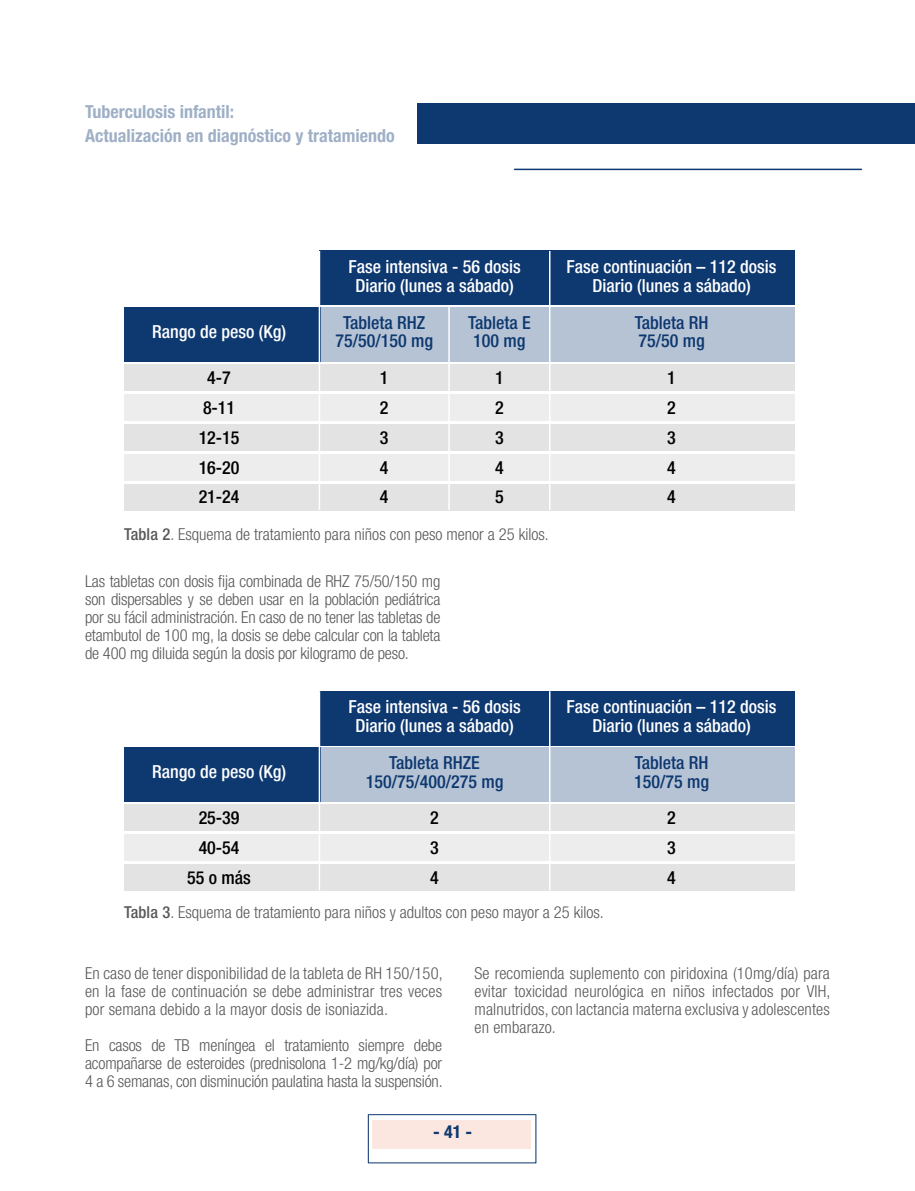
<style>
.page{position:relative;width:915px;height:1191px;background:#fff}
.page>*{position:absolute;margin:0;border:0;box-sizing:border-box;transform-origin:0 0}
.t1{font:500 condensed 18px/18.6px "Helvetica Neue LT Std";color:#fff;text-align:center}
.t2{font:500 condensed 18px/18.6px "Helvetica Neue LT Std";color:#0d3870}
.t3{font:700 condensed 18px/24px "Helvetica Neue";color:#3d608d}
.t4{font:500 condensed 18px "Helvetica Neue LT Std";color:#000}
.t5{font:700 condensed 18px "Helvetica Neue";color:#0d3870}
.t6{font:300 condensed 16.5px/18px "Helvetica Neue LT Com";color:#58595b;text-align:justify}
.s1{font-family:"Helvetica Neue";font-weight:500}
</style>
<div class="page">
<svg style="left:367px;top:1114px;width:169px;height:49px"></svg>
<div style="left:372px;top:1119px;width:159px;height:29px;background:#fbe7e0"></div>
<div style="left:417px;top:103px;width:497px;height:41px;background:#0d3870"></div>
<hr style="left:514px;top:169px;width:347px;height:1px;background:#0d3870">
<div style="left:318px;top:251px;width:476px;height:54px;background:#0d3870"></div>
<div style="left:318px;top:691px;width:476px;height:54px;background:#0d3870"></div>
<div style="left:124px;top:307px;width:196px;height:54px;background:#0d3870"></div>
<div style="left:124px;top:747px;width:196px;height:54px;background:#0d3870"></div>
<div style="left:320px;top:307px;width:474px;height:54px;background:#b6c3d4"></div>
<div style="left:320px;top:747px;width:474px;height:54px;background:#b6c3d4"></div>
<div style="left:124px;top:364px;width:670px;height:26px;background:#e3e3e3"></div>
<div style="left:124px;top:804px;width:670px;height:26px;background:#e3e3e3"></div>
<div style="left:124px;top:424px;width:670px;height:26px;background:#e3e3e3"></div>
<div style="left:124px;top:864px;width:670px;height:26px;background:#e3e3e3"></div>
<div style="left:124px;top:394px;width:670px;height:26px;background:#ededed"></div>
<div style="left:124px;top:834px;width:670px;height:26px;background:#ededed"></div>
<div style="left:124px;top:454px;width:670px;height:26px;background:#ededed"></div>
<div style="left:124px;top:484px;width:670px;height:26px;background:#e3e3e3"></div>
<hr style="left:549px;top:251px;width:1px;height:259px;background:#fff">
<hr style="left:549px;top:691px;width:1px;height:199px;background:#fff">
<hr style="left:318px;top:251px;width:2px;height:259px;background:#fff">
<hr style="left:318px;top:691px;width:2px;height:199px;background:#fff">
<hr style="left:448px;top:307px;width:1px;height:203px;background:#fff">
<p class="t3" style="left:85px;top:100px;width:311px">Tuberculosis infantil:<br>Actualización en diagnóstico y tratamiendo</p>
<p class="t1" style="left:348px;top:257px;width:173px">Fase intensiva - 56 dosis<br>Diario (lunes a sábado)</p>
<p class="t1" style="left:566px;top:257px;width:211px">Fase continuación – 112 dosis<br>Diario (lunes a sábado)</p>
<p class="t1" style="left:152px;top:322px;width:135px">Rango de peso (Kg)</p>
<p class="t2" style="left:335px;top:313px;width:99px;text-align:center">Tableta RHZ<br>75/50/150 mg</p>
<p class="t2" style="left:468px;top:313px;width:64px">Tableta E<br>100 mg</p>
<p class="t2" style="left:634px;top:313px;width:75px">Tableta RH<br>75/50 mg</p>
<p class="t4" style="left:207px;top:367px;width:25px">4-7</p>
<p class="t4" style="left:380px;top:367px;width:10px">1</p>
<p class="t4" style="left:495px;top:367px;width:10px">1</p>
<p class="t4" style="left:667px;top:367px;width:10px">1</p>
<p class="t4" style="left:203px;top:397px;width:34px">8-11</p>
<p class="t4" style="left:380px;top:397px;width:10px">2</p>
<p class="t4" style="left:495px;top:397px;width:10px">2</p>
<p class="t4" style="left:667px;top:397px;width:10px">2</p>
<p class="t4" style="left:198px;top:426px;width:42px">12-15</p>
<p class="t4" style="left:380px;top:426px;width:10px">3</p>
<p class="t4" style="left:495px;top:426px;width:10px">3</p>
<p class="t4" style="left:667px;top:426px;width:10px">3</p>
<p class="t4" style="left:198px;top:456px;width:42px">16-20</p>
<p class="t4" style="left:380px;top:456px;width:10px">4</p>
<p class="t4" style="left:495px;top:456px;width:10px">4</p>
<p class="t4" style="left:667px;top:456px;width:10px">4</p>
<p class="t4" style="left:198px;top:486px;width:42px">21-24</p>
<p class="t4" style="left:380px;top:486px;width:10px">4</p>
<p class="t4" style="left:495px;top:486px;width:10px">5</p>
<p class="t4" style="left:667px;top:486px;width:10px">4</p>
<p class="t6" style="left:124px;top:524px;width:426px"><span class="s1">Tabla 2</span>. Esquema de tratamiento para niños con peso menor a 25 kilos.</p>
<p class="t6" style="left:85px;top:572px;width:357px">Las tabletas con dosis fija combinada de RHZ 75/50/150 mg son dispersables y se deben usar en la población pediátrica por su fácil administración. En caso de no tener las tabletas de etambutol de 100 mg, la dosis se debe calcular con la tableta de 400 mg diluida según la dosis por kilogramo de peso.</p>
<p class="t1" style="left:348px;top:697px;width:173px">Fase intensiva - 56 dosis<br>Diario (lunes a sábado)</p>
<p class="t1" style="left:566px;top:697px;width:211px">Fase continuación – 112 dosis<br>Diario (lunes a sábado)</p>
<p class="t1" style="left:152px;top:762px;width:135px">Rango de peso (Kg)</p>
<p class="t2" style="left:366px;top:753px;width:139px;text-align:center">Tableta RHZE<br>150/75/400/275 mg</p>
<p class="t2" style="left:634px;top:753px;width:76px">Tableta RH<br>150/75 mg</p>
<p class="t4" style="left:198px;top:807px;width:42px">25-39</p>
<p class="t4" style="left:430px;top:807px;width:10px">2</p>
<p class="t4" style="left:667px;top:807px;width:10px">2</p>
<p class="t4" style="left:198px;top:837px;width:42px">40-54</p>
<p class="t4" style="left:430px;top:837px;width:10px">3</p>
<p class="t4" style="left:667px;top:837px;width:10px">3</p>
<p class="t4" style="left:187px;top:866px;width:65px">55 o más</p>
<p class="t4" style="left:430px;top:866px;width:10px">4</p>
<p class="t4" style="left:667px;top:866px;width:10px">4</p>
<p class="t6" style="left:124px;top:902px;width:481px"><span class="s1">Tabla 3</span>. Esquema de tratamiento para niños y adultos con peso mayor a 25 kilos.</p>
<p class="t6" style="left:85px;top:964px;width:359px">En caso de tener disponibilidad de la tableta de RH 150/150, en la fase de continuación se debe administrar tres veces por semana debido a la mayor dosis de isoniazida.</p>
<p class="t6" style="left:85px;top:1036px;width:359px">En casos de TB meníngea el tratamiento siempre debe acompañarse de esteroides (prednisolona 1-2 mg/kg/día) por 4 a 6 semanas, con disminución paulatina hasta la suspensión.</p>
<p class="t6" style="left:474px;top:964px;width:357px">Se recomienda suplemento con piridoxina (10mg/día) para evitar toxicidad neurológica en niños infectados por VIH, malnutridos, con lactancia materna exclusiva y adolescentes en embarazo.</p>
<p class="t5" style="left:433px;top:1116px;width:41px">- 41 -</p>
</div>
